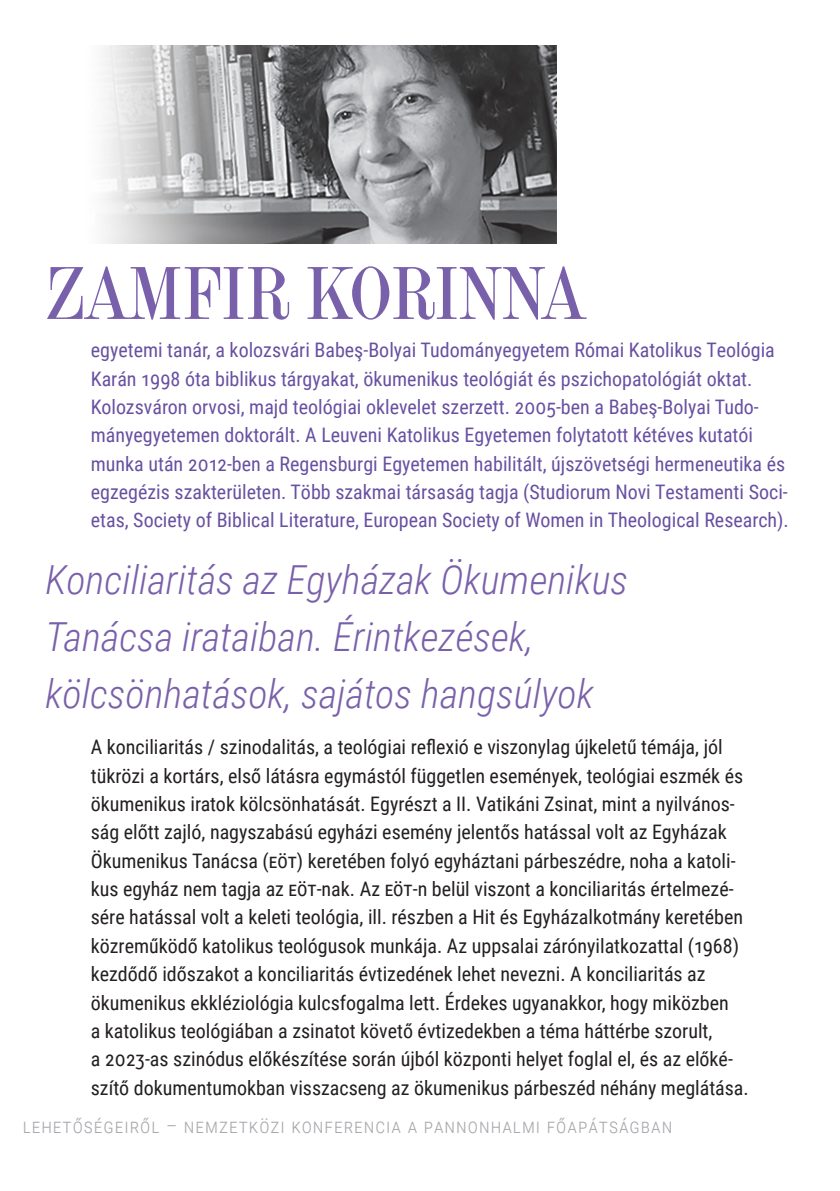
<style>
.page{position:relative;width:840px;height:1191px;background:#fff}
.page>*{position:absolute;margin:0;border:0;box-sizing:border-box;transform-origin:0 0}
.t1{font:72px "Amen Display";color:#7960aa}
.t2{font:italic 300 40px/56.6px "Roboto Condensed";color:#7960aa}
.t3{font:20px/28.4px "Roboto Condensed";color:#231f20}
.t4{font:20px/28.4px "Roboto Condensed";color:#6850a1}
.t5{font:300 20px "Roboto Condensed";letter-spacing:.05em;color:#a8a9ad}
</style>
<div class="page">
<img style="left:102px;top:45px;width:454px;height:199px">
<p class="t1" style="left:45px;top:252px;width:542px">ZAMFIR KORINNA</p>
<p class="t4" style="left:91px;top:335px;width:699px">egyetemi tanár, a kolozsvári Babeş-Bolyai Tudományegyetem Római Katolikus Teológia Karán 1998 óta biblikus tárgyakat, ökumenikus teológiát és pszichopatológiát oktat.<br>Kolozsváron orvosi, majd teológiai oklevelet szerzett. 2005-ben a Babeş-Bolyai Tudo&shy;mányegyetemen doktorált. A Leuveni Katolikus Egyetemen folytatott kétéves kutatói munka után 2012-ben a Regensburgi Egyetemen habilitált, újszövetségi hermeneutika és egzegézis szakterületen. Több szakmai társaság tagja (Studiorum Novi Testamenti Soci&shy;etas, Society of Biblical Literature, European Society of Women in Theological Research).</p>
<p class="t2" style="left:45px;top:550px;width:584px">Konciliaritás az Egyházak Ökumenikus<br>Tanácsa irataiban. Érintkezések, kölcsönhatások, sajátos hangsúlyok</p>
<p class="t3" style="left:91px;top:732px;width:659px">A konciliaritás / szinodalitás, a teológiai reflexió e viszonylag újkeletű témája, jól tükrözi a kortárs, első látásra egymástól független események, teológiai eszmék és ökumenikus iratok kölcsönhatását. Egyrészt a II. Vatikáni Zsinat, mint a nyilvános&shy;ság előtt zajló, nagyszabású egyházi esemény jelentős hatással volt az Egyházak Ökumenikus Tanácsa (EÖT) keretében folyó egyháztani párbeszédre, noha a katoli&shy;kus egyház nem tagja az EÖT-nak. Az EÖT-n belül viszont a konciliaritás értelmezé&shy;sére hatással volt a keleti teológia, ill. részben a Hit és Egyházalkotmány keretében közreműködő katolikus teológusok munkája. Az uppsalai zárónyilatkozattal (1968) kezdődő időszakot a konciliaritás évtizedének lehet nevezni. A konciliaritás az ökumenikus ekkléziológia kulcsfogalma lett. Érdekes ugyanakkor, hogy miközben<br>a katolikus teológiában a zsinatot követő évtizedekben a téma háttérbe szorult,<br>a 2023-as szinódus előkészítése során újból központi helyet foglal el, és az előké&shy;szítő dokumentumokban visszacseng az ökumenikus párbeszéd néhány meglátása.</p>
<p class="t5" style="left:23px;top:1111px;width:648px">lehetőségeiről – Nemzetközi konferencia a Pannonhalmi Főapátságban</p>
</div>
